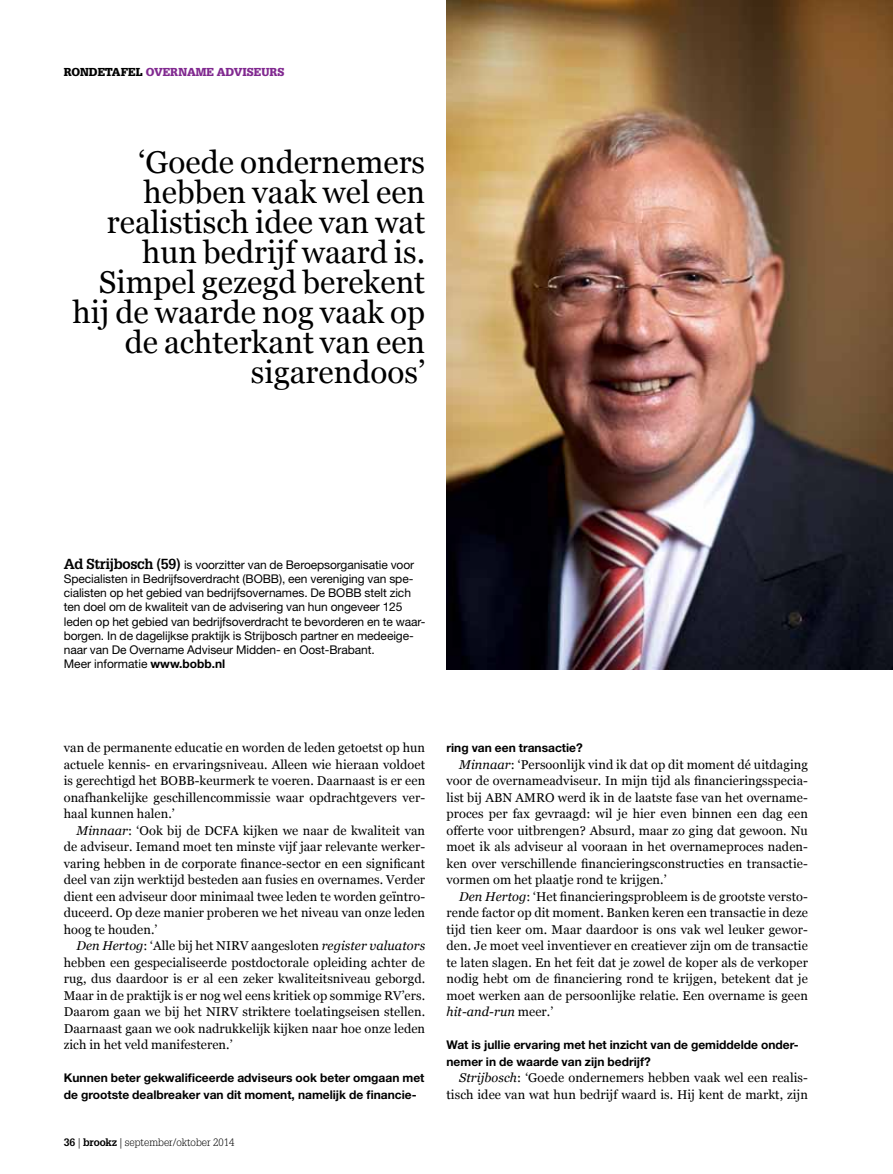
<style>
.page{position:relative;width:893px;height:1174px;background:#fff}
.page>*{position:absolute;margin:0;border:0;box-sizing:border-box;transform-origin:0 0}
.t1{font:31.5px/30px "Georgia";color:#000;text-align:right}
.t2{font:12.75px/16.5px "Georgia";letter-spacing:.005em;color:#000;text-align:justify}
.t3{font:12px/14.2px "Helvetica Neue LT Std";letter-spacing:-.005em;color:#000}
.t4{font:700 12px/16.5px "Helvetica Neue LT Std";color:#000}
.t5{font:900 11.25px "Glypha LT Std";color:#812990}
.t6{font:300 10.5px "Glypha LT Std";color:#000}
.s1{color:#000}
.s2{font-family:"Glypha LT Std";font-weight:700;font-size:14.25px}
.s3{font-weight:700}
.s4{font-style:italic}
</style>
<div class="page">
<img style="left:446px;top:0;width:447px;height:669px">
<p class="t5" style="left:64px;top:65px;width:222px"><span class="s1">RONDETAFEL</span> OVERNAME ADVISEURS</p>
<h1 class="t1" style="left:73px;top:147px;width:354px">‘Goede ondernemers hebben vaak wel een realistisch idee van wat hun bedrijf waard is.<br>Simpel gezegd berekent hij de waarde nog vaak op de achterkant van een sigarendoos’</h1>
<p class="t3" style="left:64px;top:557px;width:363px"><span class="s2">Ad Strijbosch (59)</span> is voorzitter van de Beroepsorganisatie voor Specialisten in Bedrijfsoverdracht (BOBB), een vereniging van spe&shy;cialisten op het gebied van bedrijfsovernames. De BOBB stelt zich ten doel om de kwaliteit van de advisering van hun ongeveer 125 leden op het gebied van bedrijfsoverdracht te bevorderen en te waar&shy;borgen. In de dagelijkse praktijk is Strijbosch partner en medeeige&shy;naar van De Overname Adviseur Midden- en Oost-Brabant.<br>Meer informatie <span class="s3">www.bobb.nl</span></p>
<p class="t2" style="left:64px;top:739px;width:363px">van de permanente educatie en worden de leden getoetst op hun actuele kennis- en ervaringsniveau. Alleen wie hieraan voldoet is gerechtigd het BOBB-keurmerk te voeren. Daarnaast is er een onafhankelijke geschillencommissie waar opdrachtgevers ver&shy;haal kunnen halen.’</p>
<p class="t2" style="left:64px;top:822px;width:363px;text-indent:13px"><span class="s4">Minnaar</span>: ‘Ook bij de DCFA kijken we naar de kwaliteit van de adviseur. Iemand moet ten minste vijf jaar relevante werker&shy;varing hebben in de corporate finance-sector en een significant deel van zijn werktijd besteden aan fusies en overnames. Verder dient een adviseur door minimaal twee leden te worden geïntro&shy;duceerd. Op deze manier proberen we het niveau van onze leden hoog te houden.’</p>
<p class="t2" style="left:64px;top:937px;width:363px;text-indent:13px"><span class="s4">Den Hertog</span>: ‘Alle bij het NIRV aangesloten <span class="s4">register valuators </span>hebben een gespecialiseerde postdoctorale opleiding achter de rug, dus daardoor is er al een zeker kwaliteitsniveau geborgd.<br>Maar in de praktijk is er nog wel eens kritiek op sommige RV’ers.<br>Daarom gaan we bij het NIRV striktere toelatingseisen stellen.<br>Daarnaast gaan we ook nadrukkelijk kijken naar hoe onze leden zich in het veld manifesteren.’</p>
<p class="t4" style="left:64px;top:1069px;width:362px">Kunnen beter gekwalificeerde adviseurs ook beter omgaan met de grootste dealbreaker van dit moment, namelijk de financie-</p>
<p class="t6" style="left:64px;top:1136px;width:172px"><span class="s3">36</span> | <span class="s3">brookz</span> | september/oktober 2014</p>
<p class="t4" style="left:446px;top:739px;width:138px">ring van een transactie?</p>
<p class="t2" style="left:446px;top:756px;width:363px;text-indent:13px"><span class="s4">Minnaar</span>: ‘Persoonlijk vind ik dat op dit moment dé uitdaging voor de overnameadviseur. In mijn tijd als financieringsspecia&shy;list bij ABN AMRO werd ik in de laatste fase van het overname&shy;proces per fax gevraagd: wil je hier even binnen een dag een offerte voor uitbrengen? Absurd, maar zo ging dat gewoon. Nu moet ik als adviseur al vooraan in het overnameproces naden&shy;ken over verschillende financieringsconstructies en transactie&shy;vormen om het plaatje rond te krijgen.’</p>
<p class="t2" style="left:446px;top:888px;width:363px;text-indent:13px"><span class="s4">Den Hertog</span>: ‘Het financieringsprobleem is de grootste versto&shy;rende factor op dit moment. Banken keren een transactie in deze tijd tien keer om. Maar daardoor is ons vak wel leuker gewor&shy;den. Je moet veel inventiever en creatiever zijn om de transactie te laten slagen. En het feit dat je zowel de koper als de verkoper nodig hebt om de financiering rond te krijgen, betekent dat je moet werken aan de persoonlijke relatie. Een overname is geen <span class="s4">hit-and-run</span> meer.’</p>
<p class="t4" style="left:446px;top:1036px;width:354px">Wat is jullie ervaring met het inzicht van de gemiddelde onder&shy;nemer in de waarde van zijn bedrijf?</p>
<p class="t2" style="left:446px;top:1069px;width:363px;text-align:right"><span class="s4">Strijbosch</span>: ‘Goede ondernemers hebben vaak wel een realis&shy;tisch idee van wat hun bedrijf waard is. Hij kent de markt, zijn</p>
</div>
